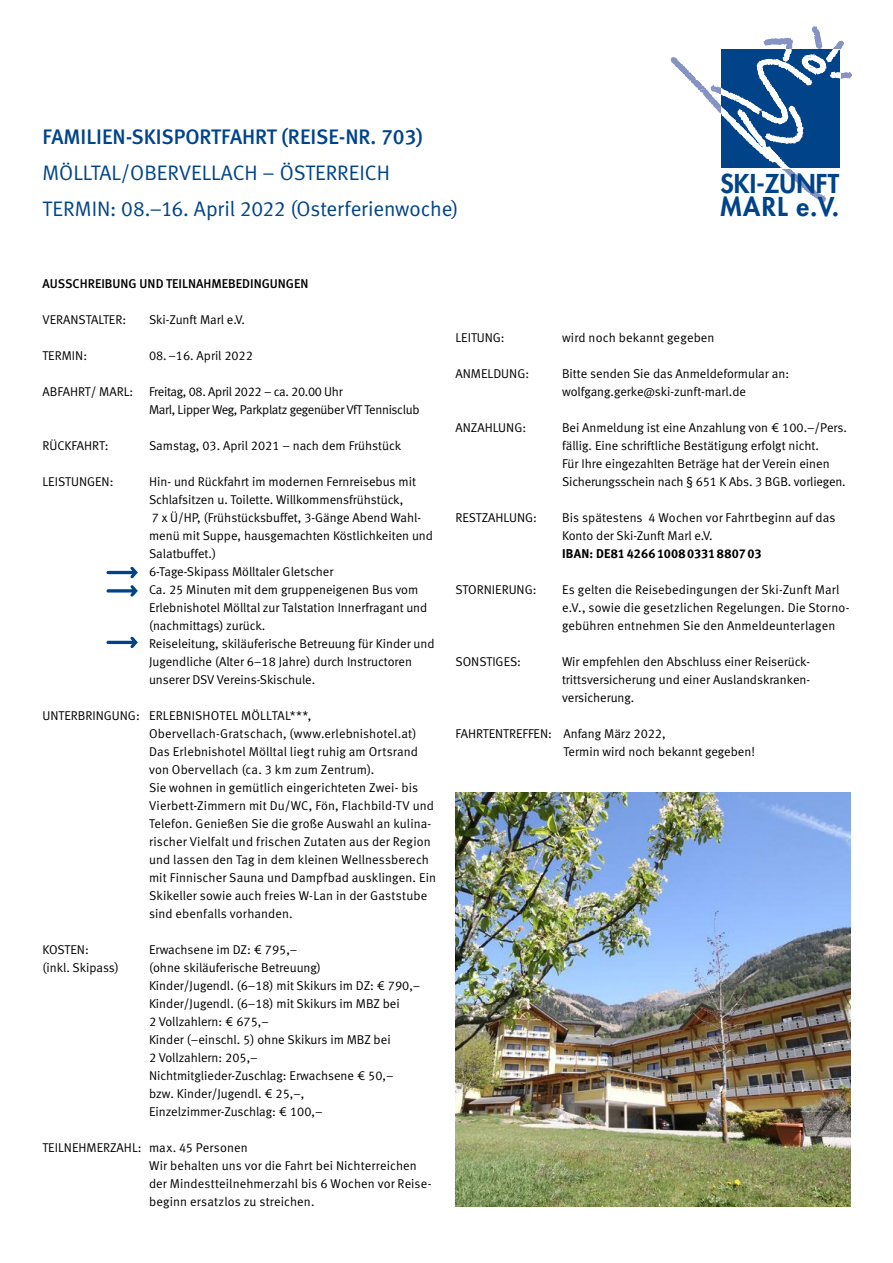
<style>
.page{position:relative;width:893px;height:1263px;background:#fff}
.page>*{position:absolute;margin:0;border:0;box-sizing:border-box;transform-origin:0 0}
.t1{font:800 25.35px/23px "Futura";letter-spacing:.005em;color:#004388}
.t2{font:21px/36px "Meta Normal LF";color:#048}
.t3{font:21px "Meta Medium LF";color:#048}
.t4{font:12.75px/18px "Meta Normal LF";color:#000}
.t5{font:12.75px/18px "Meta Normal LF";letter-spacing:-.025em;color:#000}
.t6{font:12.75px "Meta Medium LF";color:#000}
.t7{font:12.75px "Meta Bold LF";letter-spacing:.015em;color:#000}
</style>
<div class="page">
<svg style="left:671px;top:26px;width:181px;height:177px"></svg>
<img style="left:455px;top:792px;width:396px;height:414px">
<svg style="left:107px;top:567px;width:31px;height:11px"></svg>
<svg style="left:107px;top:585px;width:31px;height:11px"></svg>
<svg style="left:107px;top:637px;width:31px;height:11px"></svg>
<h2 class="t3" style="left:43px;top:125px;width:382px">FAMILIEN-SKISPORTFAHRT (REISE-NR. 703)</h2>
<h2 class="t2" style="left:43px;top:154px;width:417px">MÖLLTAL/OBERVELLACH – ÖSTERREICH<br>TERMIN: 08.–16. April 2022 (Osterferienwoche)</h2>
<h1 class="t1" style="left:720px;top:172px;width:120px">SKI-ZUNFT<br>MARL e.V.</h1>
<p class="t6" style="left:43px;top:276px;width:267px">AUSSCHREIBUNG UND TEILNAHMEBEDINGUNGEN</p>
<p class="t4" style="left:43px;top:310px;width:85px">VERANSTALTER:</p>
<p class="t4" style="left:149px;top:310px;width:98px">Ski-Zunft Marl e.V.</p>
<p class="t4" style="left:43px;top:346px;width:46px">TERMIN:</p>
<p class="t4" style="left:149px;top:346px;width:105px">08.–16. April 2022</p>
<p class="t5" style="left:149px;top:382px;width:272px;text-indent:-107px">ABFAHRT/ MARL: Freitag, 08. April 2022 – ca. 20.00 Uhr<br>Marl, Lipper Weg, Parkplatz gegenüber VfT Tennisclub</p>
<p class="t4" style="left:43px;top:436px;width:68px">RÜCKFAHRT:</p>
<p class="t4" style="left:149px;top:436px;width:254px">Samstag, 03. April 2021 – nach dem Frühstück</p>
<p class="t4" style="left:43px;top:472px;width:72px">LEISTUNGEN:</p>
<p class="t4" style="left:149px;top:472px;width:287px">Hin- und Rückfahrt im modernen Fernreisebus mit Schlafsitzen u. Toilette. Willkommensfrühstück,<br>7 x Ü/HP, (Frühstücksbuffet, 3-Gänge Abend Wahl&shy;menü mit Suppe, hausgemachten Köstlichkeiten und Salatbuffet.)<br>6-Tage-Skipass Mölltaler Gletscher<br>Ca. 25 Minuten mit dem gruppeneigenen Bus vom Erlebnishotel Mölltal zur Talstation Innerfragant und (nachmittags) zurück.<br>Reiseleitung, skiläuferische Betreuung für Kinder und Jugendliche (Alter 6–18 Jahre) durch Instructoren unserer DSV Vereins-Skischule.</p>
<p class="t4" style="left:149px;top:707px;width:289px;text-indent:-107px">UNTERBRINGUNG: ERLEBNISHOTEL MÖLLTAL***, Obervellach-Gratschach, (www.erlebnishotel.at)<br>Das Erlebnishotel Mölltal liegt ruhig am Ortsrand von Obervellach (ca. 3 km zum Zentrum).<br>Sie wohnen in gemütlich eingerichteten Zwei- bis Vierbett-Zimmern mit Du/WC, Fön, Flachbild-TV und Telefon. Genießen Sie die große Auswahl an kulina&shy;rischer Vielfalt und frischen Zutaten aus der Region und lassen den Tag in dem kleinen Wellnessberech mit Finnischer Sauna und Dampfbad ausklingen. Ein Skikeller sowie auch freies W-Lan in der Gaststube sind ebenfalls vorhanden.</p>
<p class="t4" style="left:43px;top:941px;width:48px">KOSTEN:</p>
<p class="t4" style="left:149px;top:941px;width:150px">Erwachsene im DZ: € 795,–</p>
<p class="t4" style="left:43px;top:959px;width:78px">(inkl. Skipass)</p>
<p class="t4" style="left:149px;top:959px;width:273px">(ohne skiläuferische Betreuung)<br>Kinder/Jugendl. (6–18) mit Skikurs im DZ: € 790,– Kinder/Jugendl. (6–18) mit Skikurs im MBZ bei<br>2 Vollzahlern: € 675,–<br>Kinder (–einschl. 5) ohne Skikurs im MBZ bei<br>2 Vollzahlern: 205,–<br>Nichtmitglieder-Zuschlag: Erwachsene € 50,– bzw. Kinder/Jugendl. € 25,–, Einzelzimmer-Zuschlag: € 100,–</p>
<p class="t4" style="left:149px;top:1139px;width:284px;text-indent:-107px">TEILNEHMERZAHL: max. 45 Personen<br>Wir behalten uns vor die Fahrt bei Nichterreichen der Mindestteilnehmerzahl bis 6 Wochen vor Reise&shy;beginn ersatzlos zu streichen.</p>
<p class="t4" style="left:455px;top:329px;width:51px">LEITUNG:</p>
<p class="t4" style="left:562px;top:329px;width:154px">wird noch bekannt gegeben</p>
<p class="t4" style="left:455px;top:365px;width:75px">ANMELDUNG:</p>
<p class="t4" style="left:562px;top:365px;width:229px">Bitte senden Sie das Anmeldeformular an: wolfgang.gerke@ski-zunft-marl.de</p>
<p class="t4" style="left:455px;top:419px;width:72px">ANZAHLUNG:</p>
<p class="t4" style="left:562px;top:419px;width:286px">Bei Anmeldung ist eine Anzahlung von € 100.–/Pers. fällig. Eine schriftliche Bestätigung erfolgt nicht.<br>Für Ihre eingezahlten Beträge hat der Verein einen Sicherungsschein nach § 651 K Abs. 3 BGB. vorliegen.</p>
<p class="t4" style="left:455px;top:509px;width:83px">RESTZAHLUNG:</p>
<p class="t4" style="left:562px;top:509px;width:275px">Bis spätestens 4 Wochen vor Fahrtbeginn auf das<br>Konto der Ski-Zunft Marl e.V.</p>
<p class="t7" style="left:562px;top:546px;width:201px">IBAN: DE81426610080331880703</p>
<p class="t4" style="left:455px;top:581px;width:83px">STORNIERUNG:</p>
<p class="t4" style="left:562px;top:581px;width:289px">Es gelten die Reisebedingungen der Ski-Zunft Marl e.V., sowie die gesetzlichen Regelungen. Die Storno&shy;gebühren entnehmen Sie den Anmeldeunterlagen</p>
<p class="t4" style="left:455px;top:653px;width:67px">SONSTIGES:</p>
<p class="t4" style="left:562px;top:653px;width:250px;text-align:justify">Wir empfehlen den Abschluss einer Reiserück&shy;trittsversicherung und einer Auslandskranken&shy;versicherung.</p>
<p class="t4" style="left:563px;top:725px;width:193px;text-indent:-108px">FAHRTENTREFFEN: Anfang März 2022,<br>Termin wird noch bekannt gegeben!</p>
</div>
